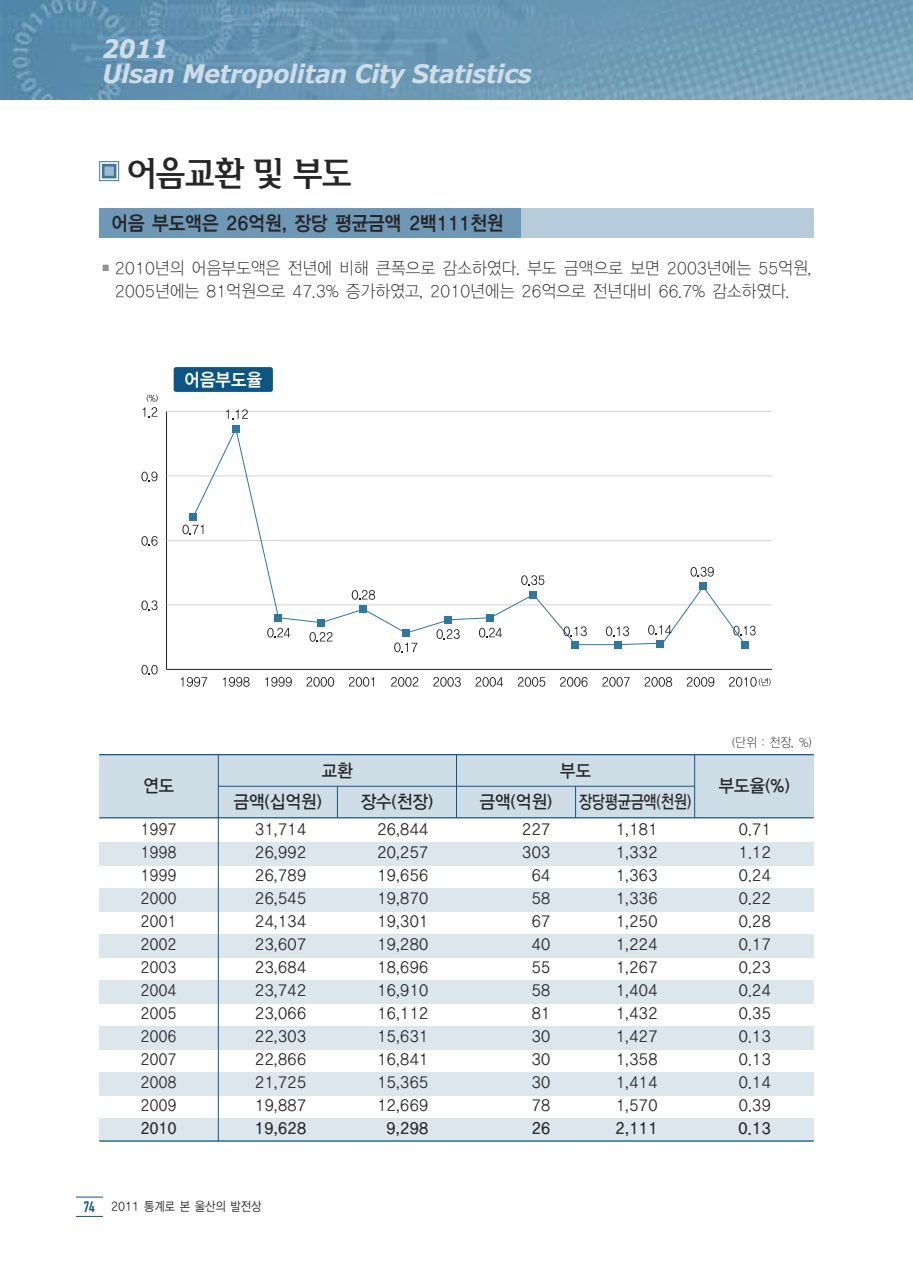
<style>
.page{position:relative;width:913px;height:1270px;background:#fff}
.page>*{position:absolute;margin:0;border:0;box-sizing:border-box;transform-origin:0 0}
.t1{font:500 35px "Korean HM";letter-spacing:-.075em;color:#272627;scale:.9 1}
.t2{font:italic 700 25.38px/25.4px "Verdana";letter-spacing:-.015em;color:#cfdde7;scale:.93 1}
.t3{font:19.25px "Korean GD Extra";letter-spacing:-.075em;color:#272627;scale:.93 1}
.t4{font:700 17.5px "Korean GD";letter-spacing:-.065em;color:#272627;scale:.95 1}
.t5{font:700 17.5px "Korean GD";letter-spacing:-.065em;color:#272627;scale:.8 1}
.t6{font:17.5px "Korean GD Extra";letter-spacing:-.065em;color:#fff;scale:.95 1}
.t7{font:300 16.62px/22.8px "Korean GD";letter-spacing:-.065em;color:#272627;text-align:center;scale:.95 1}
.t8{font:500 15.75px/22.9px "Korean GD";letter-spacing:-.065em;color:#272627;text-align:justify;scale:.95 1}
.t9{font:500 15.75px/22.9px "Korean GD";letter-spacing:-.065em;color:#272627;text-align:justify;scale:.9 1}
.t10{font:700 15.75px "Korean GD";letter-spacing:-.065em;color:#272627;scale:.95 1}
.t11{font:700 15.75px "Korean GD";letter-spacing:-.065em;color:#272627;scale:.9 1}
.t12{font:500 12.25px "Korean GD";letter-spacing:-.065em;color:#272627;scale:.9 1}
.t13{font:300 12.25px "Korean GD";color:#272627;scale:.95 1}
.s1{font-size:10.5px;color:#939393}
.s2{font-family:"DIN Engschrift";font-weight:400;font-size:14.88px;color:#0d5585}
</style>
<div class="page">
<div style="left:74px;top:1197px;width:30px;height:20px;border:1px solid #0d5585"></div>
<hr style="left:72px;top:1193px;width:4px;height:27px;background:#fff">
<hr style="left:103px;top:1193px;width:4px;height:27px;background:#fff">
<img style="left:0;top:0;width:913px;height:99px">
<div style="left:298px;top:208px;width:516px;height:30px;background:#b6ccda"></div>
<div style="left:104px;top:166px;width:10px;height:10px;background:#9ebbce"></div>
<div style="left:100px;top:162px;width:19px;height:19px;border:4px solid #fff"></div>
<div style="left:99px;top:161px;width:20px;height:20px;border:1px solid #3d779d"></div>
<div style="left:102px;top:164px;width:14px;height:14px;border:3px solid #3d779d"></div>
<div style="left:99px;top:208px;width:422px;height:30px;background:#6e99b6"></div>
<hr style="left:166px;top:411px;width:1px;height:258px;background:#231f20">
<hr style="left:166px;top:669px;width:606px;height:1px;background:#231f20">
<hr style="left:166px;top:605px;width:606px;height:1px;background:#d1d2d4">
<hr style="left:166px;top:540px;width:606px;height:1px;background:#d1d2d4">
<hr style="left:166px;top:476px;width:606px;height:1px;background:#d1d2d4">
<svg style="left:192px;top:433px;width:513px;height:212px"></svg>
<hr style="left:166px;top:411px;width:606px;height:1px;background:#d1d2d4">
<div style="left:189px;top:513px;width:8px;height:8px;background:#2d76a5"></div>
<div style="left:232px;top:425px;width:8px;height:8px;background:#2d76a5"></div>
<div style="left:274px;top:614px;width:8px;height:8px;background:#2d76a5"></div>
<div style="left:317px;top:619px;width:8px;height:8px;background:#2d76a5"></div>
<div style="left:359px;top:605px;width:8px;height:8px;background:#2d76a5"></div>
<div style="left:402px;top:629px;width:7px;height:8px;background:#2d76a5"></div>
<div style="left:444px;top:616px;width:8px;height:8px;background:#2d76a5"></div>
<div style="left:486px;top:614px;width:8px;height:8px;background:#2d76a5"></div>
<div style="left:614px;top:641px;width:8px;height:7px;background:#2d76a5"></div>
<div style="left:571px;top:641px;width:8px;height:7px;background:#2d76a5"></div>
<div style="left:529px;top:591px;width:8px;height:8px;background:#2d76a5"></div>
<div style="left:656px;top:640px;width:8px;height:8px;background:#2d76a5"></div>
<div style="left:699px;top:582px;width:7px;height:8px;background:#2d76a5"></div>
<div style="left:741px;top:641px;width:8px;height:7px;background:#2d76a5"></div>
<svg style="left:181px;top:677px;width:26px;height:10px"></svg>
<svg style="left:223px;top:677px;width:27px;height:10px"></svg>
<svg style="left:265px;top:677px;width:27px;height:10px"></svg>
<svg style="left:306px;top:677px;width:28px;height:10px"></svg>
<svg style="left:349px;top:677px;width:25px;height:10px"></svg>
<svg style="left:391px;top:677px;width:27px;height:10px"></svg>
<svg style="left:433px;top:677px;width:28px;height:10px"></svg>
<svg style="left:475px;top:677px;width:28px;height:10px"></svg>
<svg style="left:518px;top:677px;width:27px;height:10px"></svg>
<svg style="left:560px;top:677px;width:27px;height:10px"></svg>
<svg style="left:602px;top:677px;width:28px;height:10px"></svg>
<svg style="left:644px;top:677px;width:28px;height:10px"></svg>
<svg style="left:687px;top:677px;width:27px;height:10px"></svg>
<svg style="left:729px;top:677px;width:41px;height:10px"></svg>
<svg style="left:141px;top:472px;width:16px;height:10px"></svg>
<svg style="left:141px;top:536px;width:16px;height:10px"></svg>
<svg style="left:141px;top:600px;width:16px;height:11px"></svg>
<svg style="left:141px;top:665px;width:17px;height:10px"></svg>
<svg style="left:143px;top:394px;width:15px;height:23px"></svg>
<svg style="left:182px;top:525px;width:21px;height:10px"></svg>
<svg style="left:226px;top:409px;width:22px;height:10px"></svg>
<svg style="left:267px;top:628px;width:23px;height:10px"></svg>
<svg style="left:309px;top:632px;width:24px;height:10px"></svg>
<svg style="left:352px;top:590px;width:23px;height:10px"></svg>
<svg style="left:394px;top:642px;width:23px;height:11px"></svg>
<svg style="left:436px;top:629px;width:24px;height:10px"></svg>
<svg style="left:479px;top:628px;width:23px;height:10px"></svg>
<svg style="left:521px;top:575px;width:23px;height:10px"></svg>
<svg style="left:563px;top:626px;width:24px;height:10px"></svg>
<svg style="left:606px;top:626px;width:23px;height:10px"></svg>
<svg style="left:648px;top:625px;width:23px;height:10px"></svg>
<svg style="left:690px;top:567px;width:24px;height:10px"></svg>
<svg style="left:702px;top:585px;width:53px;height:60px"></svg>
<div style="left:174px;top:367px;width:99px;height:25px;background:#0d5585;border-radius:2px"></div>
<div style="left:99px;top:842px;width:715px;height:23px;background:#dbe6ed"></div>
<div style="left:99px;top:888px;width:715px;height:23px;background:#dbe6ed"></div>
<div style="left:99px;top:934px;width:715px;height:23px;background:#dbe6ed"></div>
<div style="left:99px;top:980px;width:715px;height:23px;background:#dbe6ed"></div>
<div style="left:99px;top:1026px;width:715px;height:23px;background:#dbe6ed"></div>
<div style="left:99px;top:1072px;width:715px;height:23px;background:#dbe6ed"></div>
<div style="left:99px;top:1119px;width:715px;height:23px;background:#dbe6ed"></div>
<div style="left:99px;top:755px;width:715px;height:63px;background:#cfdde7"></div>
<hr style="left:99px;top:754px;width:715px;height:1px;background:#0d5585">
<hr style="left:99px;top:817px;width:715px;height:1px;background:#0d5585">
<hr style="left:99px;top:1140px;width:715px;height:2px;background:#0d5585">
<hr style="left:218px;top:755px;width:1px;height:387px;background:#0d5585">
<hr style="left:337px;top:786px;width:1px;height:32px;background:#0d5585">
<hr style="left:456px;top:755px;width:1px;height:63px;background:#0d5585">
<hr style="left:575px;top:786px;width:1px;height:32px;background:#0d5585">
<hr style="left:694px;top:755px;width:1px;height:63px;background:#0d5585">
<hr style="left:218px;top:786px;width:476px;height:1px;background:#0d5585">
<h2 class="t2" style="left:103px;top:35px;width:463px">2011<br>Ulsan Metropolitan City Statistics</h2>
<h1 class="t1" style="left:126px;top:154px;width:254px">어음교환 및 부도</h1>
<p class="t3" style="left:111px;top:213px;width:424px">어음 부도액은 26억원, 장당 평균금액 2백111천원</p>
<p class="t7" style="left:101px;top:257px;width:750px"><span class="s1">■</span> 2010년의 어음부도액은 전년에 비해 큰폭으로 감소하였다. 부도 금액으로 보면 2003년에는 55억원,<br>2005년에는 81억원으로 47.3% 증가하였고, 2010년에는 26억으로 전년대비 66.7% 감소하였다.</p>
<p class="t6" style="left:184px;top:370px;width:84px">어음부도율</p>
<p class="t4" style="left:143px;top:777px;width:35px">연도</p>
<p class="t9" style="left:140px;top:818px;width:43px">1997<br>1998<br>1999<br>2000<br>2001<br>2002<br>2003<br>2004<br>2005<br>2006<br>2007<br>2008<br>2009</p>
<p class="t11" style="left:140px;top:1120px;width:43px">2010</p>
<p class="t4" style="left:321px;top:761px;width:35px">교환</p>
<p class="t4" style="left:559px;top:761px;width:35px">부도</p>
<p class="t4" style="left:233px;top:792px;width:95px">금액(십억원)</p>
<p class="t4" style="left:360px;top:792px;width:79px">장수(천장)</p>
<p class="t8" style="left:255px;top:818px;width:57px">31,714<br>26,992<br>26,789<br>26,545<br>24,134<br>23,607<br>23,684<br>23,742<br>23,066<br>22,303<br>22,866<br>21,725<br>19,887</p>
<p class="t10" style="left:254px;top:1120px;width:57px">19,628</p>
<p class="t8" style="left:377px;top:818px;width:57px">26,844<br>20,257<br>19,656<br>19,870<br>19,301<br>19,280<br>18,696<br>16,910<br>16,112<br>15,631<br>16,841<br>15,365<br>12,669</p>
<p class="t10" style="left:386px;top:1120px;width:47px">9,298</p>
<p class="t4" style="left:479px;top:792px;width:79px">금액(억원)</p>
<p class="t5" style="left:578px;top:792px;width:143px">장당평균금액(천원)</p>
<p class="t8" style="left:521px;top:818px;width:33px;text-align:right">227<br>303<br>64<br>58<br>67<br>40<br>55<br>58<br>81<br>30<br>30<br>30<br>78</p>
<p class="t10" style="left:531px;top:1120px;width:23px">26</p>
<p class="t8" style="left:615px;top:818px;width:47px">1,181<br>1,332<br>1,363<br>1,336<br>1,250<br>1,224<br>1,267<br>1,404<br>1,432<br>1,427<br>1,358<br>1,414<br>1,570</p>
<p class="t10" style="left:615px;top:1120px;width:47px">2,111</p>
<p class="t12" style="left:84px;top:1200px;width:199px"><span class="s2">74</span> 2011 통계로 본 울산의 발전상</p>
<p class="t13" style="left:731px;top:736px;width:86px">(단위 : 천장, %)</p>
<p class="t4" style="left:718px;top:777px;width:78px">부도율(%)</p>
<p class="t8" style="left:738px;top:818px;width:37px">0.71<br>1.12<br>0.24<br>0.22<br>0.28<br>0.17<br>0.23<br>0.24<br>0.35<br>0.13<br>0.13<br>0.14<br>0.39</p>
<p class="t10" style="left:738px;top:1120px;width:37px">0.13</p>
</div>
